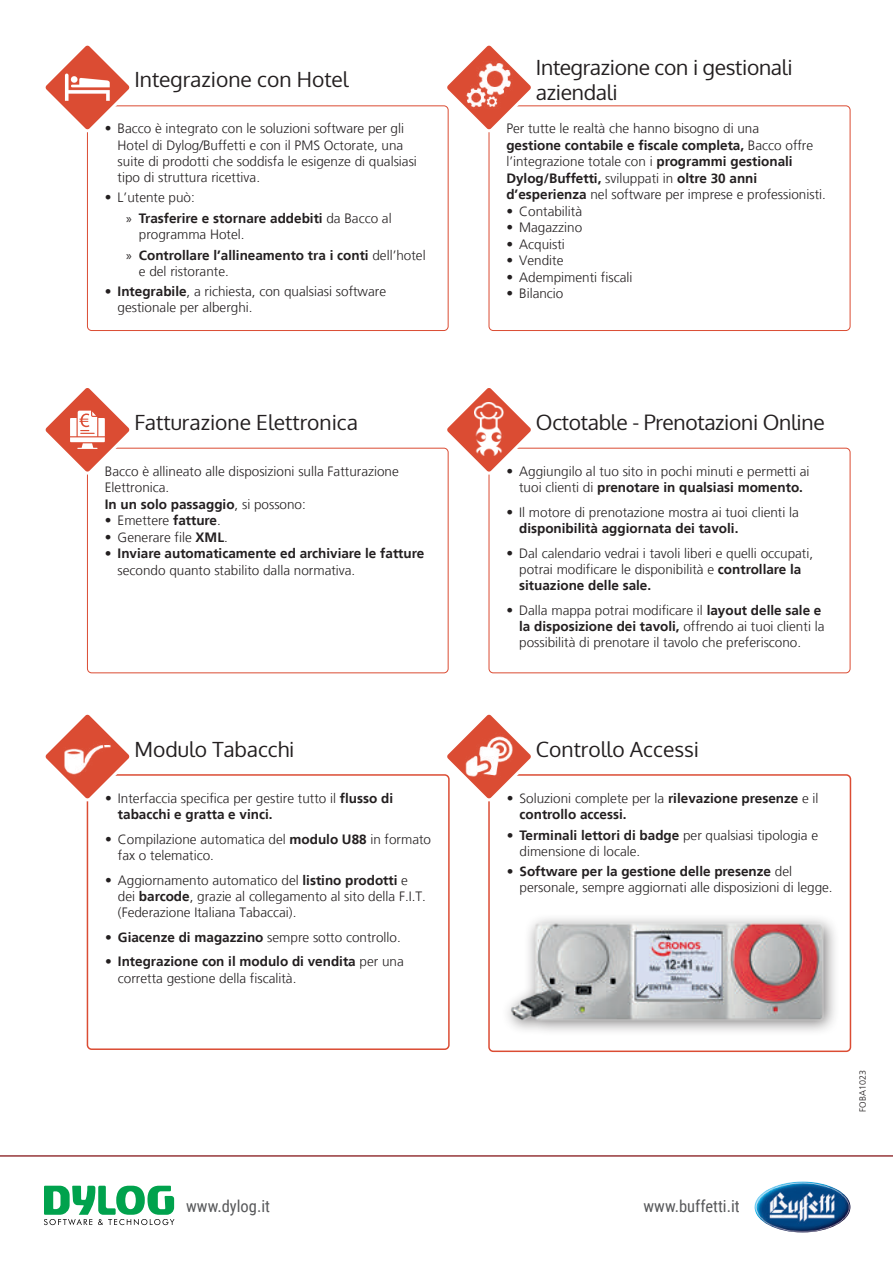
<style>
.page{position:relative;width:893px;height:1263px;background:#fff}
.page>*{position:absolute;margin:0;border:0;box-sizing:border-box;transform-origin:0 0}
.t1{font:21px/25.2px "Oxygen";letter-spacing:-.01em;color:#231f20}
.t2{font:16.5px "Roboto Condensed";color:#57585a}
.t3{font:300 13.5px/16.2px "Frutiger";color:#231f20}
.t4{font:700 13.5px/20.4px "Frutiger";color:#231f20}
.t5{font:300 9px "Frutiger";color:#231f20}
.s1{font-weight:300}
.s2{font-family:"Myriad Pro";font-weight:400}
.s3{font-weight:700}
</style>
<div class="page">
<div style="left:489px;top:105px;width:361px;height:226px;border:1px solid #db4c33;border-radius:4px"></div>
<svg style="left:447px;top:45px;width:90px;height:90px"></svg>
<div style="left:489px;top:448px;width:361px;height:225px;border:1px solid #db4c33;border-radius:4px"></div>
<svg style="left:441px;top:388px;width:96px;height:90px"></svg>
<div style="left:87px;top:105px;width:361px;height:226px;border:1px solid #db4c33;border-radius:4px"></div>
<svg style="left:45px;top:45px;width:90px;height:90px"></svg>
<div style="left:87px;top:774px;width:363px;height:276px;border:2px solid #db4c33;border-radius:4px"></div>
<svg style="left:45px;top:714px;width:90px;height:90px"></svg>
<div style="left:488px;top:774px;width:363px;height:278px;border:2px solid #db4c33;border-radius:4px"></div>
<img style="left:507px;top:918px;width:327px;height:114px">
<svg style="left:441px;top:714px;width:96px;height:90px"></svg>
<div style="left:87px;top:448px;width:361px;height:225px;border:1px solid #db4c33;border-radius:4px"></div>
<svg style="left:45px;top:388px;width:90px;height:90px"></svg>
<svg style="left:0;top:1155px;width:893px;height:78px"></svg>
<svg style="left:44px;top:1186px;width:130px;height:39px"></svg>
<img style="left:754px;top:1181px;width:96px;height:51px">
<h1 class="t1" style="left:134px;top:67px;width:216px">Integrazione con Hotel</h1>
<p class="t3" style="left:118px;top:121px;width:301px;text-indent:-13px">• Bacco è integrato con le soluzioni software per gli Hotel di Dylog/Buffetti e con il PMS Octorate, una suite di prodotti che soddisfa le esigenze di qualsiasi tipo di struttura ricettiva.</p>
<p class="t4" style="left:126px;top:188px;width:267px;text-indent:-21px"><span class="s1">• L’utente può:<br></span><span class="s2">»</span> Trasferire e stornare addebiti <span class="s1">da Bacco al</span></p>
<p class="t4" style="left:126px;top:224px;width:301px;text-indent:13px"><span class="s1">programma Hotel.<br></span><span class="s2">»</span> Controllare l’allineamento tra i conti <span class="s1">dell’hotel</span></p>
<p class="t3" style="left:139px;top:263px;width:92px">e del ristorante.</p>
<p class="t3" style="left:118px;top:284px;width:270px;text-indent:-13px"><span class="s3">• Integrabile</span>, a richiesta, con qualsiasi software gestionale per alberghi.</p>
<h1 class="t1" style="left:536px;top:55px;width:258px">Integrazione con i gestionali aziendali</h1>
<p class="t3" style="left:506px;top:121px;width:321px">Per tutte le realtà che hanno bisogno di una<br><span class="s3">gestione contabile e fiscale completa,</span> Bacco offre l’integrazione totale con i <span class="s3">programmi gestionali Dylog/Buffetti,</span> sviluppati in <span class="s3">oltre 30 anni d’esperienza</span> nel software per imprese e professionisti.</p>
<p class="t3" style="left:506px;top:203px;width:77px">• Contabilità</p>
<p class="t3" style="left:506px;top:220px;width:77px">• Magazzino</p>
<p class="t3" style="left:506px;top:236px;width:60px">• Acquisti</p>
<p class="t3" style="left:506px;top:253px;width:59px">• Vendite</p>
<p class="t3" style="left:506px;top:269px;width:127px">• Adempimenti fiscali</p>
<p class="t3" style="left:506px;top:286px;width:59px">• Bilancio</p>
<h1 class="t1" style="left:134px;top:410px;width:225px">Fatturazione Elettronica</h1>
<p class="t3" style="left:105px;top:463px;width:296px">Bacco è allineato alle disposizioni sulla Fatturazione<br>Elettronica.<br><span class="s3">In un solo passaggio</span>, si possono:</p>
<p class="t3" style="left:105px;top:513px;width:118px">• Emettere <span class="s3">fatture</span>.</p>
<p class="t3" style="left:105px;top:529px;width:124px">• Generare file <span class="s3">XML</span>.</p>
<p class="t4" style="left:105px;top:543px;width:321px">• Inviare automaticamente ed archiviare le fatture</p>
<p class="t3" style="left:118px;top:562px;width:239px">secondo quanto stabilito dalla normativa.</p>
<h1 class="t1" style="left:536px;top:410px;width:290px">Octotable - Prenotazioni Online</h1>
<p class="t3" style="left:506px;top:463px;width:305px;text-align:center">• Aggiungilo al tuo sito in pochi minuti e permetti ai tuoi clienti di <span class="s3">prenotare in qualsiasi momento.</span></p>
<p class="t3" style="left:506px;top:504px;width:294px">• Il motore di prenotazione mostra ai tuoi clienti la</p>
<p class="t4" style="left:519px;top:518px;width:221px">disponibilità aggiornata dei tavoli.</p>
<p class="t3" style="left:519px;top:545px;width:296px;text-indent:-13px">• Dal calendario vedrai i tavoli liberi e quelli occupati, potrai modificare le disponibilità e <span class="s3">controllare la situazione delle sale.</span></p>
<p class="t3" style="left:519px;top:602px;width:307px;text-indent:-13px">• Dalla mappa potrai modificare il <span class="s3">layout delle sale e la disposizione dei tavoli,</span> offrendo ai tuoi clienti la possibilità di prenotare il tavolo che preferiscono.</p>
<h1 class="t1" style="left:134px;top:736px;width:162px">Modulo Tabacchi</h1>
<p class="t3" style="left:118px;top:790px;width:277px;text-indent:-13px">• Interfaccia specifica per gestire tutto il <span class="s3">flusso di tabacchi e gratta e vinci.</span></p>
<p class="t3" style="left:118px;top:831px;width:315px;text-indent:-13px">• Compilazione automatica del <span class="s3">modulo U88</span> in formato fax o telematico.</p>
<p class="t3" style="left:118px;top:872px;width:310px;text-indent:-13px">• Aggiornamento automatico del <span class="s3">listino prodotti</span> e dei <span class="s3">barcode</span>, grazie al collegamento al sito della F.I.T. (Federazione Italiana Tabaccai).</p>
<p class="t3" style="left:105px;top:929px;width:297px"><span class="s3">• Giacenze di magazzino</span> sempre sotto controllo.</p>
<p class="t3" style="left:118px;top:954px;width:287px;text-indent:-13px"><span class="s3">• Integrazione con il modulo di vendita</span> per una corretta gestione della fiscalità.</p>
<h1 class="t1" style="left:536px;top:736px;width:165px">Controllo Accessi</h1>
<p class="t4" style="left:519px;top:790px;width:301px;line-height:16.2px;text-indent:-13px"><span class="s1">• Soluzioni complete per la</span> rilevazione presenze <span class="s1">e il </span>controllo accessi.</p>
<p class="t3" style="left:519px;top:827px;width:300px;text-indent:-13px"><span class="s3">• Terminali lettori di badge</span> per qualsiasi tipologia e dimensione di locale.</p>
<p class="t3" style="left:519px;top:863px;width:315px;text-indent:-13px"><span class="s3">• Software per la gestione delle presenze</span> del personale, sempre aggiornati alle disposizioni di legge.</p>
<p class="t5" style="left:857px;top:1112px;width:43px;rotate:-90deg">FOBA1023</p>
<p class="t2" style="left:186px;top:1195px;width:85px">www.dylog.it</p>
<p class="t2" style="left:644px;top:1195px;width:98px">www.buffetti.it</p>
</div>
